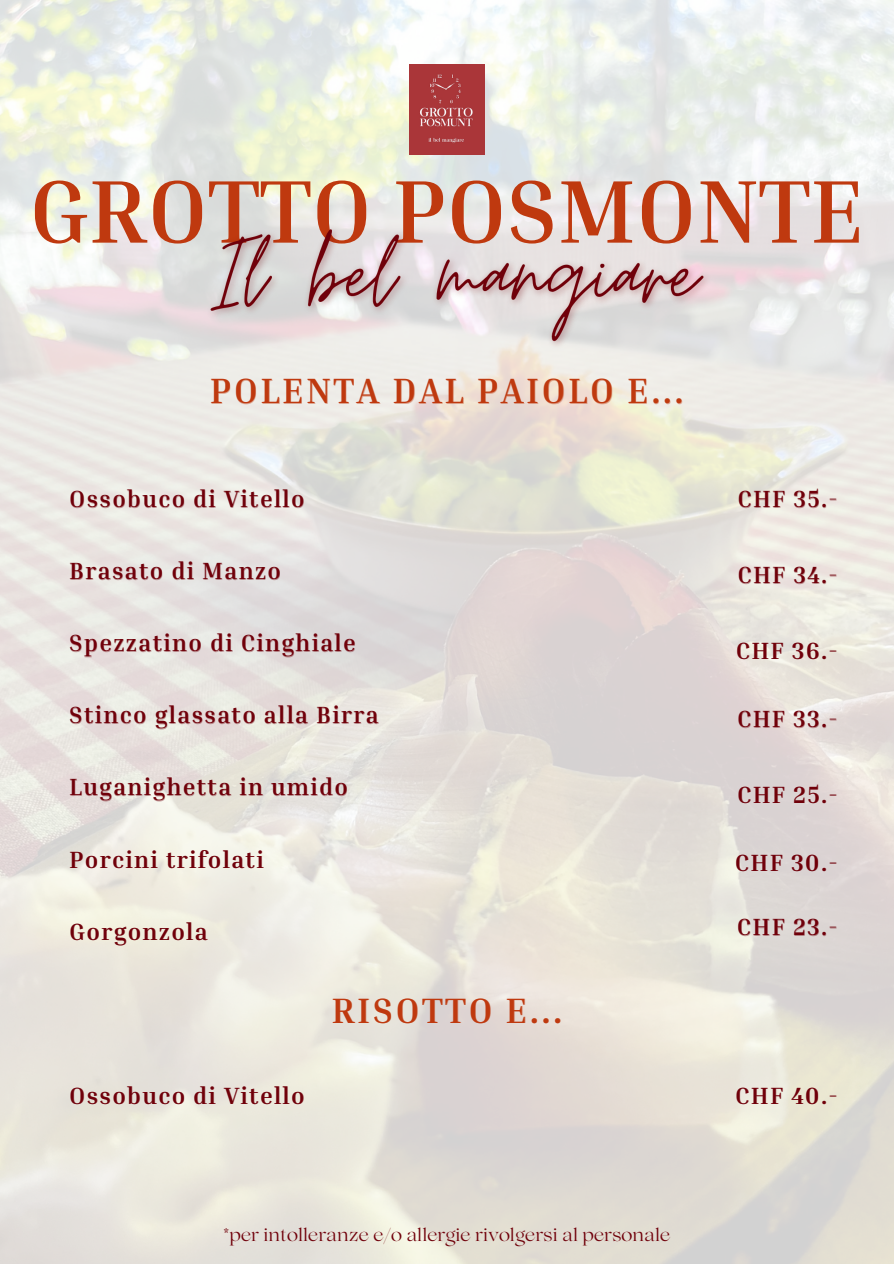
<style>
.page{position:relative;width:894px;height:1264px;background:#fff}
.page>*{position:absolute;margin:0;border:0;box-sizing:border-box;transform-origin:0 0}
.t1{font:700 90px "Inria Serif";color:#bf390f}
.t2{font:700 36px "Inria Serif";letter-spacing:.07em;color:#bf390f}
.t3{font:700 24px "Inria Serif";letter-spacing:.055em;color:#70000a}
.t4{font:18px "Lovelace";color:#70000a}
</style>
<div class="page">
<img style="left:0;top:0;width:893px;height:1263px">
<img style="left:410px;top:65px;width:74px;height:90px">
<img style="left:198px;top:205px;width:519px;height:151px">
<h5 class="t1" style="left:29px;top:155px;width:836px">GROTTO POSMONTE</h5>
<h5 class="t2" style="left:210px;top:368px;width:475px">POLENTA DAL PAIOLO E...</h5>
<p class="t3" style="left:69px;top:484px;width:237px">Ossobuco di Vitello</p>
<p class="t3" style="left:69px;top:556px;width:213px">Brasato di Manzo</p>
<h2 class="t3" style="left:69px;top:628px;width:288px">Spezzatino di Cinghiale</h2>
<h3 class="t3" style="left:69px;top:700px;width:311px">Stinco glassato alla Birra</h3>
<h5 class="t3" style="left:69px;top:772px;width:280px">Luganighetta in umido</h5>
<h5 class="t3" style="left:69px;top:844px;width:196px">Porcini trifolati</h5>
<h5 class="t3" style="left:69px;top:916px;width:140px">Gorgonzola</h5>
<h3 class="t3" style="left:69px;top:1080px;width:237px">Ossobuco di Vitello</h3>
<h4 class="t2" style="left:331px;top:987px;width:232px">RISOTTO E...</h4>
<h5 class="t4" style="left:223px;top:1227px;width:448px">*per intolleranze e/o allergie rivolgersi al personale</h5>
<h5 class="t3" style="left:737px;top:484px;width:102px">CHF 35.-</h5>
<h5 class="t3" style="left:737px;top:560px;width:102px">CHF 34.-</h5>
<h4 class="t3" style="left:735px;top:635px;width:103px">CHF 36.-</h4>
<h4 class="t3" style="left:737px;top:704px;width:102px">CHF 33.-</h4>
<h4 class="t3" style="left:737px;top:779px;width:102px">CHF 25.-</h4>
<h4 class="t3" style="left:734px;top:847px;width:104px">CHF 30.-</h4>
<h4 class="t3" style="left:736px;top:911px;width:102px">CHF 23.-</h4>
<h4 class="t3" style="left:735px;top:1080px;width:104px">CHF 40.-</h4>
</div>
